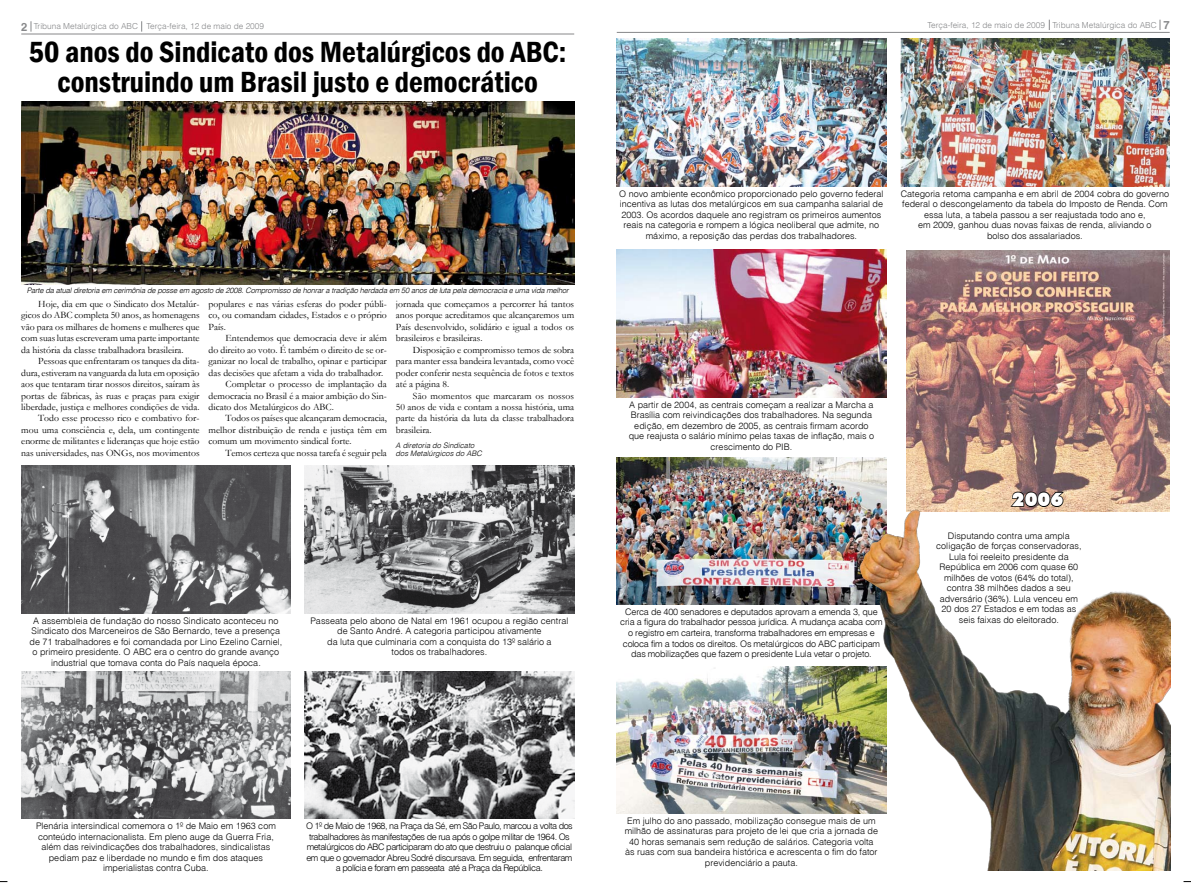
<style>
.page{position:relative;width:1191px;height:893px;background:#fff}
.page>*{position:absolute;margin:0;border:0;box-sizing:border-box;transform-origin:0 0}
.t1{font:600 condensed 30px/30px "Franklin Gothic";color:#000;text-align:center}
.t2{font:900 18.75px "Futura BT";color:#fff}
.t3{font:9.75px/11.5px "Garamond";color:#000;text-align:justify}
.t4{font:9px/10.5px "Switzerland Light Plain";color:#000;text-align:center}
.t5{font:9px/10.5px "Switzerland Light Plain";letter-spacing:-.05em;color:#000;text-align:center}
.t6{font:9px/10.5px "Switzerland Light Plain";letter-spacing:-.02em;color:#000;text-align:center}
.t7{font:8.25px "Switzerland Light Plain";color:#87888a}
.t8{font:italic 300 7.5px "Switzerland";letter-spacing:-.02em;color:#000}
.t9{font:italic 300 7.5px/8.2px "Switzerland";color:#000}
.s1{font-family:"Switzerland";font-weight:700;font-size:11.25px}
</style>
<div class="page">
<hr style="left:21px;top:34px;width:553px;height:1px;background:#87888a">
<img style="left:21px;top:466px;width:270px;height:148px">
<img style="left:21px;top:671px;width:270px;height:148px">
<img style="left:305px;top:466px;width:269px;height:148px">
<img style="left:305px;top:671px;width:269px;height:148px">
<img style="left:21px;top:102px;width:553px;height:183px">
<img style="left:906px;top:250px;width:263px;height:247px">
<hr style="left:617px;top:32px;width:552px;height:1px;background:#87888a">
<img style="left:617px;top:39px;width:269px;height:147px">
<img style="left:617px;top:250px;width:269px;height:147px">
<img style="left:617px;top:457px;width:269px;height:148px">
<img style="left:900px;top:39px;width:269px;height:147px">
<img style="left:617px;top:666px;width:225px;height:148px">
<img style="left:842px;top:497px;width:328px;height:373px">
<svg style="left:1009px;top:490px;width:55px;height:18px"></svg>
<p class="t7" style="left:21px;top:21px;width:244px"><span class="s1">2</span> Tribuna Metalúrgica do ABC Terça-feira, 12 de maio de 2009</p>
<h1 class="t1" style="left:29px;top:37px;width:539px">50 anos do Sindicato dos Metalúrgicos do ABC: construindo um Brasil justo e democrático</h1>
<p class="t8" style="left:27px;top:285px;width:543px">Parte da atual diretoria em cerimônia de posse em agosto de 2008. Compromisso de honrar a tradição herdada em 50 anos de luta pela democracia e uma vida melhor</p>
<p class="t3" style="left:21px;top:298px;width:180px;text-indent:17px">Hoje, dia em que o Sindicato dos Metalúr&shy;gicos do ABC completa 50 anos, as homenagens vão para os milhares de homens e mulheres que com suas lutas escreveram uma parte importante da história da classe trabalhadora brasileira.</p>
<p class="t3" style="left:21px;top:355px;width:180px;text-align:right">Pessoas que enfrentaram os tanques da dita&shy;dura, estiveram na vanguarda da luta em oposição aos que tentaram tirar nossos direitos, saíram às portas de fábricas, às ruas e praças para exigir liberdade, justiça e melhores condições de vida.<br>Todo esse processo rico e combativo for&shy;mou uma consciência e, dela, um contingente enorme de militantes e lideranças que hoje estão nas universidades, nas ONGs, nos movimentos</p>
<p class="t3" style="left:209px;top:298px;width:180px">populares e nas várias esferas do poder públi&shy;co, ou comandam cidades, Estados e o próprio País.</p>
<p class="t3" style="left:226px;top:332px;width:163px">Entendemos que democracia deve ir além</p>
<p class="t3" style="left:209px;top:344px;width:180px">do direito ao voto. É também o direito de se or-</p>
<p class="t3" style="left:209px;top:355px;width:180px">ganizar no local de trabalho, opinar e participar</p>
<p class="t3" style="left:209px;top:366px;width:176px">das decisões que afetam a vida do trabalhador.</p>
<p class="t3" style="left:226px;top:378px;width:163px">Completar o processo de implantação da</p>
<p class="t3" style="left:209px;top:389px;width:180px">democracia no Brasil é a maior ambição do Sin-</p>
<p class="t3" style="left:209px;top:401px;width:127px">dicato dos Metalúrgicos do ABC.</p>
<p class="t3" style="left:226px;top:412px;width:163px">Todos os países que alcançaram democracia,</p>
<p class="t3" style="left:209px;top:424px;width:180px">melhor distribuição de renda e justiça têm em</p>
<p class="t3" style="left:209px;top:435px;width:145px">comum um movimento sindical forte.</p>
<p class="t3" style="left:226px;top:447px;width:163px">Temos certeza que nossa tarefa é seguir pela</p>
<p class="t3" style="left:396px;top:298px;width:180px">jornada que começamos a percorrer há tantos anos porque acreditamos que alcançaremos um País desenvolvido, solidário e igual a todos os brasileiros e brasileiras.</p>
<p class="t3" style="left:396px;top:344px;width:180px;text-indent:17px">Disposição e compromisso temos de sobra para manter essa bandeira levantada, como você poder conferir nesta sequência de fotos e textos até a página 8.</p>
<p class="t3" style="left:396px;top:389px;width:180px;text-indent:17px">São momentos que marcaram os nossos 50 anos de vida e contam a nossa história, uma parte da história da luta da classe trabalhadora brasileira.</p>
<p class="t9" style="left:395px;top:441px;width:88px">A diretoria do Sindicato dos Metalúrgicos do ABC</p>
<p class="t4" style="left:29px;top:615px;width:254px">A assembleia de fundação do nosso Sindicato aconteceu no Sindicato dos Marceneiros de São Bernardo, teve a presença de 71 trabalhadores e foi comandada por Lino Ezelino Carniel, o primeiro presidente. O ABC era o centro do grande avanço industrial que tomava conta do País naquela época.</p>
<p class="t4" style="left:310px;top:615px;width:259px">Passeata pelo abono de Natal em 1961 ocupou a região central de Santo André. A categoria participou ativamente<br>da luta que culminaria com a conquista do 13º salário a<br>todos os trabalhadores.</p>
<p class="t7" style="left:927px;top:20px;width:244px">Terça-feira, 12 de maio de 2009 Tribuna Metalúrgica do ABC <span class="s1">7</span></p>
<p class="t4" style="left:619px;top:188px;width:266px">O novo ambiente econômico proporcionado pelo governo federal incentiva as lutas dos metalúrgicos em sua campanha salarial de 2003. Os acordos daquele ano registram os primeiros aumentos reais na categoria e rompem a lógica neoliberal que admite, no máximo, a reposição das perdas dos trabalhadores.</p>
<p class="t4" style="left:900px;top:188px;width:270px">Categoria retoma campanha e em abril de 2004 cobra do governo federal o descongelamento da tabela do Imposto de Renda. Com essa luta, a tabela passou a ser reajustada todo ano e,<br>em 2009, ganhou duas novas faixas de renda, aliviando o<br>bolso dos assalariados.</p>
<p class="t4" style="left:629px;top:399px;width:247px">A partir de 2004, as centrais começam a realizar a Marcha a Brasília com reivindicações dos trabalhadores. Na segunda edição, em dezembro de 2005, as centrais firmam acordo que reajusta o salário mínimo pelas taxas de inflação, mais o crescimento do PIB.</p>
<p class="t6" style="left:620px;top:606px;width:264px">Cerca de 400 senadores e deputados aprovam a emenda 3, que cria a figura do trabalhador pessoa jurídica. A mudança acaba com o registro em carteira, transforma trabalhadores em empresas e coloca fim a todos os direitos. Os metalúrgicos do ABC participam das mobilizações que fazem o presidente Lula vetar o projeto.</p>
<h2 class="t2" style="left:1011px;top:488px;width:53px">2006</h2>
<p class="t4" style="left:936px;top:530px;width:147px">Disputando contra uma ampla coligação de forças conservadoras,<br>Lula foi reeleito presidente da<br>República em 2006 com quase 60 milhões de votos (64% do total), contra 38 milhões dados a seu adversário (36%). Lula venceu em<br>20 dos 27 Estados e em todas as seis faixas do eleitorado.</p>
<p class="t4" style="left:36px;top:820px;width:241px">Plenária intersindical comemora o 1º de Maio em 1963 com conteúdo internacionalista. Em pleno auge da Guerra Fria, além das reivindicações dos trabalhadores, sindicalistas pediam paz e liberdade no mundo e fim dos ataques imperialistas contra Cuba.</p>
<p class="t5" style="left:306px;top:820px;width:268px">O 1º de Maio de 1968, na Praça da Sé, em São Paulo, marcou a volta dos trabalhadores às manifestações de rua após o golpe militar de 1964. Os metalúrgicos do ABC participaram do ato que destruiu o palanque oficial em que o governador Abreu Sodré discursava. Em seguida, enfrentaram a polícia e foram em passeata até a Praça da República.</p>
<p class="t4" style="left:625px;top:815px;width:255px">Em julho do ano passado, mobilização consegue mais de um milhão de assinaturas para projeto de lei que cria a jornada de 40 horas semanais sem redução de salários. Categoria volta às ruas com sua bandeira histórica e acrescenta o fim do fator previdenciário a pauta.</p>
</div>
